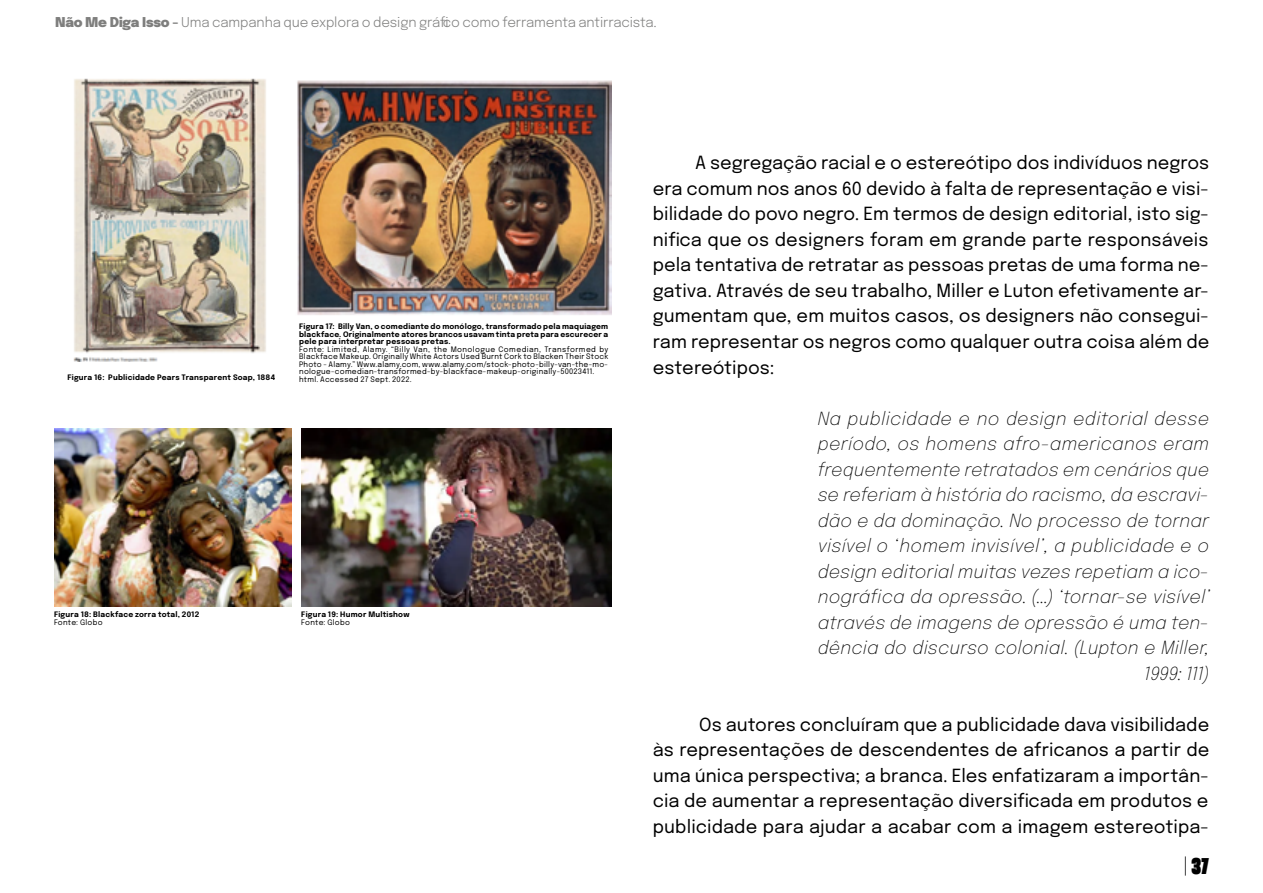
<style>
.page{position:relative;width:1263px;height:893px;background:#fff}
.page>*{position:absolute;margin:0;border:0;box-sizing:border-box;transform-origin:0 0}
.t1{font:900 25.5px "Beni";color:#000}
.t2{font:18px/25.5px "Epilogue";letter-spacing:.005em;color:#000;text-align:justify}
.t3{font:italic 200 18px/25.5px "Epilogue";color:#000;text-align:right}
.t4{font:300 13.5px "Epilogue";letter-spacing:-.01em;color:#7e7e7d}
.t5{font:7.5px/7.5px "Epilogue";letter-spacing:.03em;color:#000}
.t6{font:700 7.5px/7.5px "Epilogue";letter-spacing:.025em;color:#000;text-align:justify}
.s1{font-weight:900}
.s2{font-weight:700}
</style>
<div class="page">
<img style="left:73px;top:78px;width:193px;height:283px">
<img style="left:297px;top:80px;width:314px;height:235px">
<img style="left:54px;top:428px;width:237px;height:179px">
<img style="left:301px;top:428px;width:311px;height:179px">
<p class="t4" style="left:55px;top:13px;width:603px"><span class="s1">Não Me Diga Isso</span> <span class="s2">-</span> Uma campanha que explora o design gráfico como ferramenta antirracista.</p>
<p class="t6" style="left:67px;top:373px;width:209px">Figura 16: Publicidade Pears Transparent Soap, 1884</p>
<p class="t6" style="left:299px;top:322px;width:311px">Figura 17: Billy Van, o comediante do monólogo, transformado pela maquiagem blackface. Originalmente atores brancos usavam tinta preta para escurecer a pele para interpretar pessoas pretas.</p>
<p class="t5" style="left:299px;top:345px;width:311px">Fonte: Limited, Alamy. “Billy Van, the Monologue Comedian, Transformed by Blackface Makeup. Originally White Actors Used Burnt Cork to Blacken Their Stock Photo - Alamy.” Www.alamy.com, www.alamy.com/stock-photo-billy-van-the-mo&shy;nologue-comedian-transformed-by-blackface-makeup-originally-50023411. html. Accessed 27 Sept. 2022.</p>
<p class="t6" style="left:54px;top:610px;width:147px">Figura 18: Blackface zorra total, 2012</p>
<p class="t5" style="left:54px;top:618px;width:50px">Fonte: Globo</p>
<p class="t6" style="left:301px;top:610px;width:110px">Figura 19: Humor Multishow</p>
<p class="t5" style="left:301px;top:618px;width:50px">Fonte: Globo</p>
<p class="t2" style="left:653px;top:149px;width:558px;text-indent:43px">A segregação racial e o estereótipo dos indivíduos negros era comum nos anos 60 devido à falta de representação e visi&shy;bilidade do povo negro. Em termos de design editorial, isto sig&shy;nifica que os designers foram em grande parte responsáveis pela tentativa de retratar as pessoas pretas de uma forma ne&shy;gativa. Através de seu trabalho, Miller e Luton efetivamente ar&shy;gumentam que, em muitos casos, os designers não consegui&shy;ram representar os negros como qualquer outra coisa além de estereótipos:</p>
<p class="t3" style="left:818px;top:404px;width:394px">Na publicidade e no design editorial desse período, os homens afro-americanos eram frequentemente retratados em cenários que se referiam à história do racismo, da escravi&shy;dão e da dominação. No processo de tornar visível o ‘homem invisível’, a publicidade e o design editorial muitas vezes repetiam a ico&shy;nográfica da opressão. (...) ‘tornar-se visível’ através de imagens de opressão é uma ten&shy;dência do discurso colonial. (Lupton e Miller, 1999: 111)</p>
<p class="t2" style="left:653px;top:710px;width:558px;text-indent:47px">Os autores concluíram que a publicidade dava visibilidade às representações de descendentes de africanos a partir de uma única perspectiva; a branca. Eles enfatizaram a importân&shy;cia de aumentar a representação diversificada em produtos e publicidade para ajudar a acabar com a imagem estereotipa-</p>
<h1 class="t1" style="left:1185px;top:854px;width:26px">| 37</h1>
</div>
